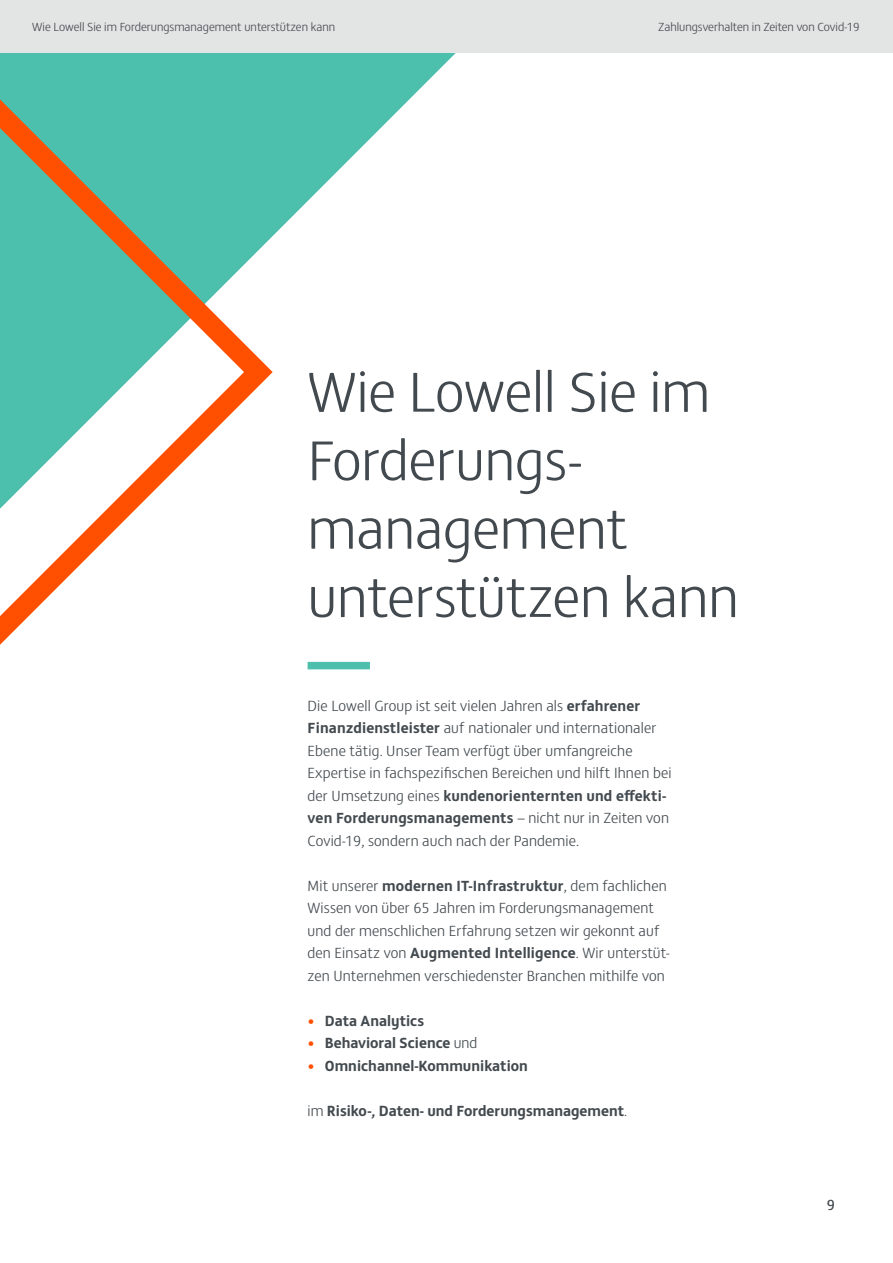
<style>
.page{position:relative;width:893px;height:1263px;background:#fff}
.page>*{position:absolute;margin:0;border:0;box-sizing:border-box;transform-origin:0 0}
.t1{font:300 57px/68.4px "FS Matthew";color:#434a4f}
.t2{font:300 15px/22.5px "FS Matthew";letter-spacing:.01em;color:#434a4f}
.t3{font:700 15px "FS Matthew";color:#434a4f}
.t4{font:15px "FS Matthew";color:#434a4f}
.t5{font:300 12px "FS Matthew";color:#434a4f}
.s1{font-weight:700}
.s2{color:#fe5000}
.s3{font-weight:300}
</style>
<div class="page">
<div style="left:308px;top:662px;width:62px;height:7px;background:#4cc0ad"></div>
<svg style="left:287px;top:52px;width:222px;height:170px"></svg>
<svg style="left:0;top:52px;width:287px;height:593px"></svg>
<div style="left:0;top:0;width:893px;height:52px;background:#e3e4e4"></div>
<p class="t5" style="left:32px;top:18px;width:304px">Wie Lowell Sie im Forderungsmanagement unterstützen kann</p>
<p class="t5" style="left:658px;top:18px;width:203px">Zahlungsverhalten in Zeiten von Covid-19</p>
<h1 class="t1" style="left:308px;top:354px;width:433px">Wie Lowell Sie im<br>Forderungs&shy;management unterstützen kann</h1>
<p class="t2" style="left:308px;top:693px;width:365px">Die Lowell Group ist seit vielen Jahren als <span class="s1">erfahrener Finanzdienstleister</span> auf nationaler und internationaler Ebene tätig. Unser Team verfügt über umfangreiche Expertise in fachspezifischen Bereichen und hilft Ihnen bei der Umsetzung eines <span class="s1">kundenorienternten und effekti&shy;ven Forderungsmanagements</span> – nicht nur in Zeiten von Covid-19, sondern auch nach der Pandemie.</p>
<p class="t2" style="left:308px;top:873px;width:364px">Mit unserer <span class="s1">modernen IT-Infrastruktur</span>, dem fachlichen Wissen von über 65 Jahren im Forderungsmanagement und der menschlichen Erfahrung setzen wir gekonnt auf den Einsatz von <span class="s1">Augmented Intelligence</span>. Wir unterstüt&shy;zen Unternehmen verschiedenster Branchen mithilfe von</p>
<p class="t3" style="left:308px;top:1008px;width:118px"><span class="s2">•</span> Data Analytics</p>
<p class="t3" style="left:308px;top:1031px;width:171px"><span class="s2">•</span> Behavioral Science <span class="s3">und</span></p>
<p class="t3" style="left:308px;top:1053px;width:222px"><span class="s2">•</span> Omnichannel-Kommunikation</p>
<p class="t3" style="left:308px;top:1098px;width:321px"><span class="s3">im</span> Risiko-, Daten- und Forderungsmanagement<span class="s3">.</span></p>
<p class="t4" style="left:827px;top:1193px;width:10px">9</p>
</div>
